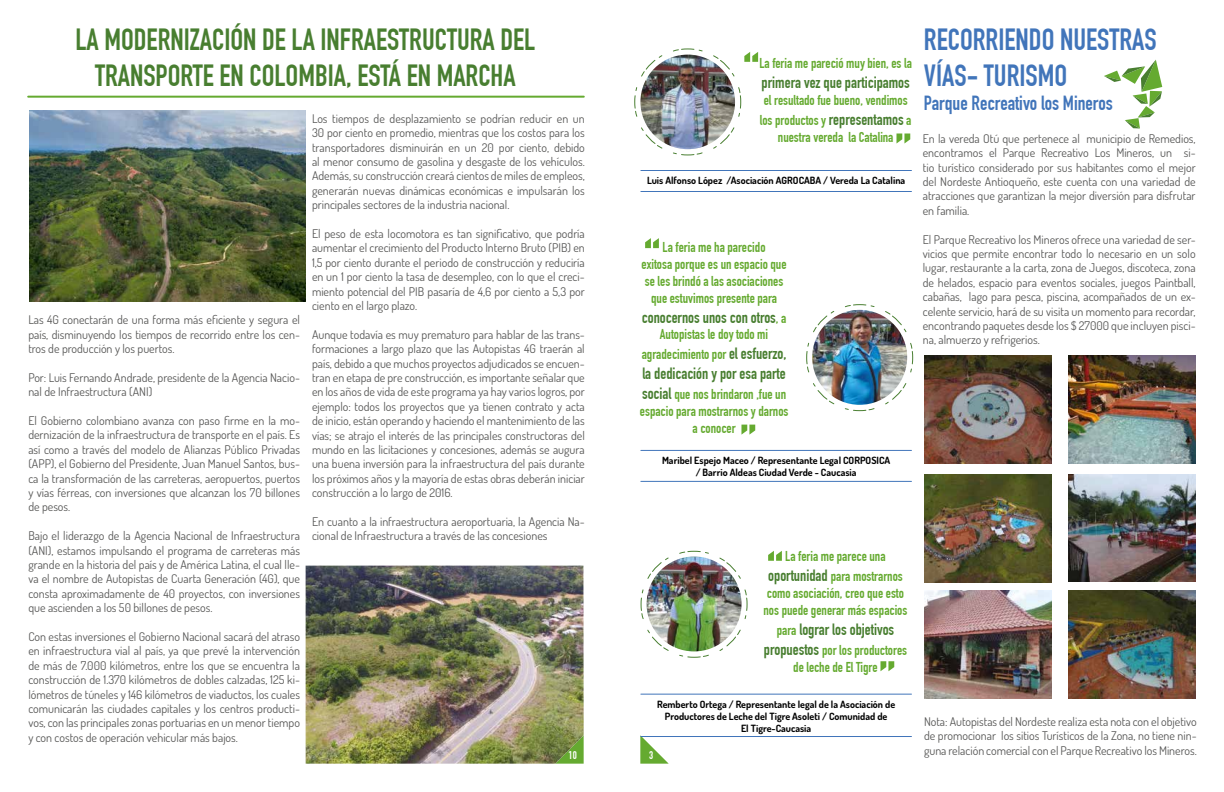
<style>
.page{position:relative;width:1224px;height:792px;background:#fff}
.page>*{position:absolute;margin:0;border:0;box-sizing:border-box;transform-origin:0 0}
.t1{font:700 30px/36px "DIN Condensed";color:#487e30;text-align:center}
.t2{font:700 30px/36px "DIN Condensed";color:#4175ba}
.t3{font:700 20px "DIN Condensed";color:#4175ba}
.t4{font:700 16px "DIN Condensed";color:#487e30}
.t5{font:700 14px/16.8px "DIN Condensed";color:#65aa30;text-align:center}
.t6{font:12px/14.4px "Dosis";color:#575756;text-align:justify}
.t7{font:700 11px "DIN Condensed";color:#fff}
.t8{font:700 10px/12px "Dosis";color:#000;text-align:center}
.s1{font-size:16px;color:#487e30}
.s2{font-size:14px;color:#65aa30}
</style>
<div class="page">
<svg style="left:640px;top:735px;width:29px;height:29px"></svg>
<hr style="left:28px;top:96px;width:556px;height:2px;background:#65aa30">
<hr style="left:641px;top:191px;width:271px;height:1px;background:#4175ba">
<hr style="left:641px;top:170px;width:271px;height:1px;background:#4175ba">
<hr style="left:641px;top:481px;width:271px;height:1px;background:#4175ba">
<hr style="left:641px;top:450px;width:271px;height:1px;background:#4175ba">
<hr style="left:641px;top:736px;width:271px;height:1px;background:#4175ba">
<hr style="left:641px;top:694px;width:271px;height:1px;background:#4175ba">
<img style="left:29px;top:110px;width:277px;height:192px">
<img style="left:306px;top:566px;width:278px;height:198px">
<svg style="left:645px;top:238px;width:14px;height:10px"></svg>
<svg style="left:741px;top:425px;width:14px;height:10px"></svg>
<img style="left:806px;top:304px;width:108px;height:108px">
<img style="left:640px;top:550px;width:108px;height:108px">
<svg style="left:1104px;top:60px;width:58px;height:69px"></svg>
<img style="left:924px;top:355px;width:128px;height:108px">
<img style="left:1068px;top:355px;width:128px;height:108px">
<img style="left:924px;top:474px;width:128px;height:108px">
<img style="left:1068px;top:474px;width:128px;height:108px">
<img style="left:924px;top:591px;width:128px;height:108px">
<img style="left:1068px;top:591px;width:128px;height:108px">
<img style="left:634px;top:48px;width:124px;height:108px">
<svg style="left:897px;top:133px;width:13px;height:11px"></svg>
<svg style="left:768px;top:551px;width:14px;height:10px"></svg>
<svg style="left:880px;top:661px;width:14px;height:10px"></svg>
<h1 class="t1" style="left:75px;top:21px;width:461px">LA MODERNIZACIÓN DE LA INFRAESTRUCTURA DEL<br>TRANSPORTE EN COLOMBIA, ESTÁ EN MARCHA</h1>
<h1 class="t2" style="left:924px;top:21px;width:234px">RECORRIENDO NUESTRAS<br>VÍAS- TURISMO</h1>
<h2 class="t3" style="left:924px;top:91px;width:190px">Parque Recreativo los Mineros</h2>
<p class="t5" style="left:759px;top:55px;width:154px">La feria me pareció muy bien, es la</p>
<h3 class="t4" style="left:762px;top:74px;width:150px">primera vez que participamos</h3>
<p class="t5" style="left:760px;top:90px;width:153px;line-height:20px;text-align:left">el resultado fue bueno, vendimos los productos y <span class="s1">representamos</span> a</p>
<p class="t5" style="left:778px;top:129px;width:117px">nuestra vereda la Catalina</p>
<p class="t6" style="left:312px;top:111px;width:274px">Los tiempos de desplazamiento se podrían reducir en un 30 por ciento en promedio, mientras que los costos para los transportadores disminuirán en un 20 por ciento, debido al menor consumo de gasolina y desgaste de los vehículos.<br>Además, su construcción creará cientos de miles de empleos, generarán nuevas dinámicas económicas e impulsarán los principales sectores de la industria nacional.</p>
<p class="t6" style="left:312px;top:226px;width:274px">El peso de esta locomotora es tan significativo, que podría aumentar el crecimiento del Producto Interno Bruto (PIB) en 1,5 por ciento durante el periodo de construcción y reduciría en un 1 por ciento la tasa de desempleo, con lo que el creci&shy;miento potencial del PIB pasaría de 4,6 por ciento a 5,3 por ciento en el largo plazo.</p>
<p class="t6" style="left:312px;top:327px;width:274px">Aunque todavía es muy prematuro para hablar de las trans&shy;formaciones a largo plazo que las Autopistas 4G traerán al país, debido a que muchos proyectos adjudicados se encuen&shy;tran en etapa de pre construcción, es importante señalar que en los años de vida de este programa ya hay varios logros, por ejemplo: todos los proyectos que ya tienen contrato y acta de inicio, están operando y haciendo el mantenimiento de las vías; se atrajo el interés de las principales constructoras del mundo en las licitaciones y concesiones, además se augura una buena inversión para la infraestructura del país durante los próximos años y la mayoría de estas obras deberán iniciar construcción a lo largo de 2016.</p>
<p class="t6" style="left:312px;top:514px;width:274px">En cuanto a la infraestructura aeroportuaria, la Agencia Na&shy;cional de Infraestructura a través de las concesiones</p>
<p class="t6" style="left:923px;top:131px;width:274px">En la vereda Otú que pertenece al municipio de Remedios, encontramos el Parque Recreativo Los Mineros, un si&shy;tio turístico considerado por sus habitantes como el mejor del Nordeste Antioqueño, este cuenta con una variedad de atracciones que garantizan la mejor diversión para disfrutar en familia.</p>
<p class="t6" style="left:923px;top:232px;width:274px">El Parque Recreativo los Mineros ofrece una variedad de ser&shy;vicios que permite encontrar todo lo necesario en un solo lugar, restaurante a la carta, zona de Juegos, discoteca, zona de helados, espacio para eventos sociales, juegos Paintball, cabañas, lago para pesca, piscina, acompañados de un ex&shy;celente servicio, hará de su visita un momento para recordar, encontrando paquetes desde los $ 27000 que incluyen pisci&shy;na, almuerzo y refrigerios.</p>
<p class="t8" style="left:647px;top:174px;width:260px">Luis Alfonso López /Asociación AGROCABA / Vereda La Catalina</p>
<p class="t5" style="left:642px;top:239px;width:146px">La feria me ha parecido<br>exitosa porque es un espacio que se les brindó a las asociaciones que estuvimos presente para</p>
<h3 class="t4" style="left:642px;top:308px;width:146px">conocernos unos con otros<span class="s2">, a</span></h3>
<p class="t5" style="left:642px;top:325px;width:146px;line-height:20px">Autopistas le doy todo mi agradecimiento por <span class="s1">el esfuerzo,</span></p>
<h3 class="t4" style="left:642px;top:364px;width:145px">la dedicación y por esa parte</h3>
<p class="t5" style="left:640px;top:386px;width:150px"><span class="s1">social</span> que nos brindaron ,fue un espacio para mostrarnos y darnos a conocer</p>
<p class="t6" style="left:28px;top:312px;width:273px">Las 4G conectarán de una forma más eficiente y segura el país, disminuyendo los tiempos de recorrido entre los cen&shy;tros de producción y los puertos.</p>
<p class="t6" style="left:28px;top:370px;width:273px">Por: Luis Fernando Andrade, presidente de la Agencia Nacio&shy;nal de Infraestructura (ANI)</p>
<p class="t6" style="left:28px;top:413px;width:273px">El Gobierno colombiano avanza con paso firme en la mo&shy;dernización de la infraestructura de transporte en el país. Es así como a través del modelo de Alianzas Público Privadas (APP), el Gobierno del Presidente, Juan Manuel Santos, bus&shy;ca la transformación de las carreteras, aeropuertos, puertos y vías férreas, con inversiones que alcanzan los 70 billones de pesos.</p>
<p class="t6" style="left:28px;top:528px;width:273px">Bajo el liderazgo de la Agencia Nacional de Infraestructura (ANI), estamos impulsando el programa de carreteras más grande en la historia del país y de América Latina, el cual lle&shy;va el nombre de Autopistas de Cuarta Generación (4G), que consta aproximadamente de 40 proyectos, con inversiones que ascienden a los 50 billones de pesos.</p>
<p class="t6" style="left:28px;top:629px;width:273px">Con estas inversiones el Gobierno Nacional sacará del atraso en infraestructura vial al país, ya que prevé la intervención de más de 7.000 kilómetros, entre los que se encuentra la construcción de 1.370 kilómetros de dobles calzadas, 125 ki&shy;lómetros de túneles y 146 kilómetros de viaductos, los cuales comunicarán las ciudades capitales y los centros producti&shy;vos, con las principales zonas portuarias en un menor tiempo y con costos de operación vehicular más bajos.</p>
<p class="t8" style="left:662px;top:454px;width:230px">Maribel Espejo Maceo / Representante Legal CORPOSICA / Barrio Aldeas Ciudad Verde - Caucasia</p>
<p class="t5" style="left:768px;top:546px;width:136px;line-height:20px">La feria me parece una <span class="s1">oportunidad</span> para mostrarnos</p>
<p class="t5" style="left:764px;top:585px;width:145px;text-align:left">como asociación, creo que esto nos puede generar más espacios</p>
<h3 class="t4" style="left:777px;top:620px;width:119px"><span class="s2">para</span> lograr los objetivos</h3>
<p class="t5" style="left:764px;top:642px;width:145px"><span class="s1">propuestos</span> por los productores de leche de El Tigre</p>
<p class="t8" style="left:657px;top:698px;width:240px">Remberto Ortega / Representante legal de la Asociación de<br>Productores de Leche del Tigre Asoleti / Comunidad de<br>El Tigre-Caucasia</p>
<p class="t6" style="left:924px;top:714px;width:274px">Nota: Autopistas del Nordeste realiza esta nota con el objetivo de promocionar los sitios Turísticos de la Zona, no tiene nin&shy;guna relación comercial con el Parque Recreativo los Mineros.</p>
<p class="t7" style="left:569px;top:749px;width:10px">10</p>
<p class="t7" style="left:649px;top:749px;width:6px">3</p>
</div>
